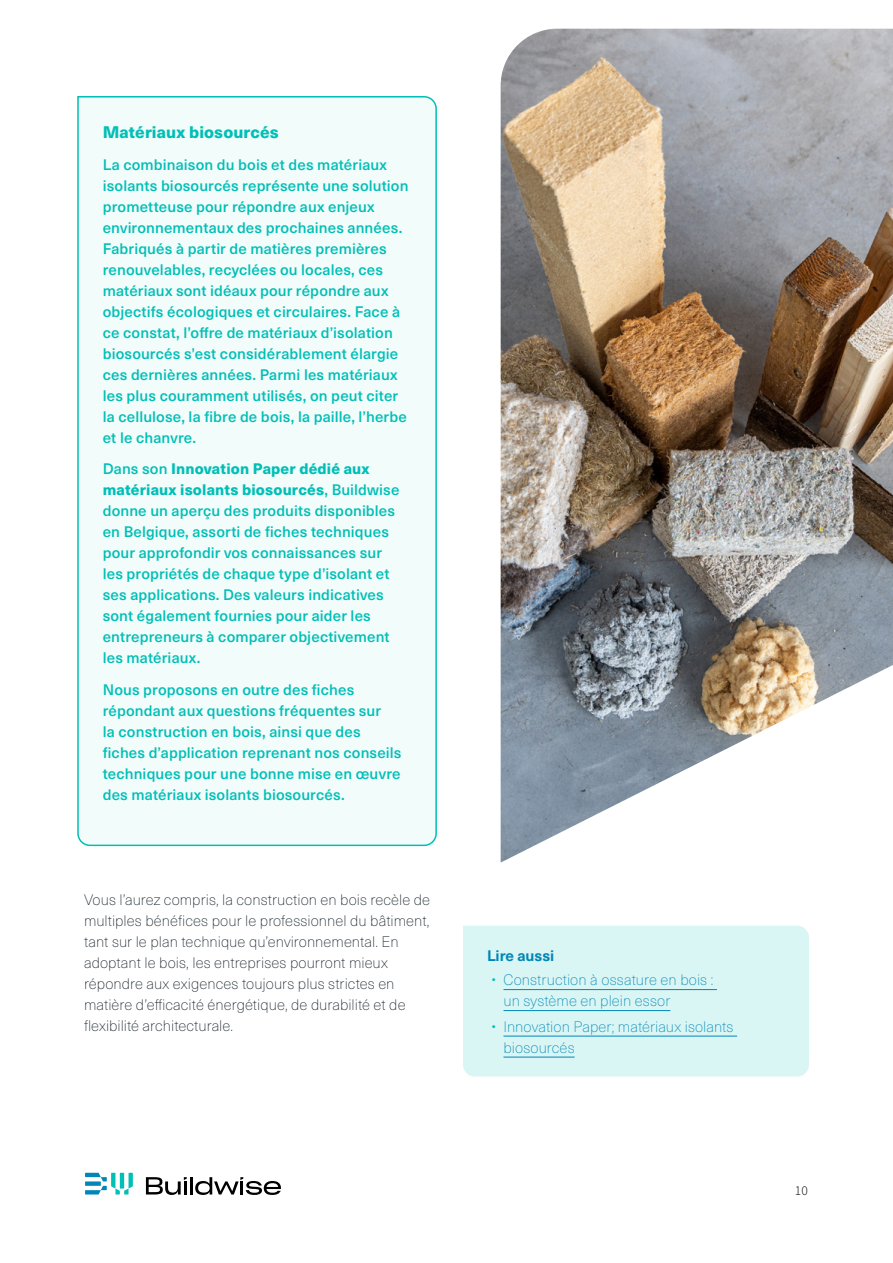
<style>
.page{position:relative;width:893px;height:1263px;background:#fff}
.page>*{position:absolute;margin:0;border:0;box-sizing:border-box;transform-origin:0 0}
.t1{font:800 16.5px "Neue Haas Unica W1 G";letter-spacing:.005em;color:#00bfb6}
.t2{font:500 15px/21px "Neue Haas Unica W1 G";letter-spacing:.01em;color:#00bfb6}
.t3{font:100 15px/21px "Neue Haas Unica W1 G";letter-spacing:.005em;color:#142028}
.t4{font:100 15px/21px "Neue Haas Unica W1 G";letter-spacing:.005em;color:#0087b7}
.t5{font:700 15px "Neue Haas Unica W1 G";color:#0087b7}
.t6{font:13.5px "Source Sans Variable";color:#000}
.s1{font-weight:800}
.s2{color:#00bfb6}
</style>
<div class="page">
<svg style="left:146px;top:1177px;width:41px;height:18px"></svg>
<hr style="left:190px;top:1177px;width:3px;height:17px;background:#000">
<svg style="left:195px;top:1177px;width:86px;height:18px"></svg>
<svg style="left:85px;top:1173px;width:48px;height:21px"></svg>
<hr style="left:120px;top:1173px;width:4px;height:15px;background:#00bfb6">
<div style="left:77px;top:96px;width:360px;height:751px;background:#f2fcfb"></div>
<div style="left:463px;top:926px;width:346px;height:150px;background:#d9f5f4"></div>
<hr style="left:503px;top:989px;width:214px;height:1px;background:#0087b7">
<hr style="left:503px;top:1010px;width:167px;height:1px;background:#0087b7">
<hr style="left:503px;top:1036px;width:234px;height:1px;background:#0087b7">
<hr style="left:503px;top:1057px;width:72px;height:1px;background:#0087b7">
<img style="left:501px;top:29px;width:392px;height:833px">
<p class="t1" style="left:103px;top:119px;width:178px">Matériaux biosourcés</p>
<p class="t2" style="left:103px;top:153px;width:307px">La combinaison du bois et des matériaux isolants biosourcés représente une solution prometteuse pour répondre aux enjeux environnementaux des prochaines années.<br>Fabriqués à partir de matières premières renouvelables, recyclées ou locales, ces matériaux sont idéaux pour répondre aux objectifs écologiques et circulaires. Face à ce constat, l’offre de matériaux d’isolation biosourcés s’est considérablement élargie ces dernières années. Parmi les matériaux les plus couramment utilisés, on peut citer la cellulose, la fibre de bois, la paille, l’herbe et le chanvre.</p>
<p class="t2" style="left:103px;top:457px;width:298px">Dans son <span class="s1">Innovation Paper dédié aux matériaux isolants biosourcés</span>, Buildwise donne un aperçu des produits disponibles en Belgique, assorti de fiches techniques pour approfondir vos connaissances sur les propriétés de chaque type d’isolant et ses applications. Des valeurs indicatives sont également fournies pour aider les entrepreneurs à comparer objectivement les matériaux.</p>
<p class="t2" style="left:103px;top:678px;width:300px">Nous proposons en outre des fiches répondant aux questions fréquentes sur<br>la construction en bois, ainsi que des fiches d’application reprenant nos conseils techniques pour une bonne mise en œuvre des matériaux isolants biosourcés.</p>
<p class="t3" style="left:84px;top:888px;width:347px">Vous l’aurez compris, la construction en bois recèle de multiples bénéfices pour le professionnel du bâtiment, tant sur le plan technique qu’environnemental. En adoptant le bois, les entreprises pourront mieux répondre aux exigences toujours plus strictes en matière d’efficacité énergétique, de durabilité et de flexibilité architecturale.</p>
<p class="t5" style="left:487px;top:944px;width:69px">Lire aussi</p>
<p class="t4" style="left:503px;top:969px;width:211px;text-indent:-12px"><span class="s2">•</span> Construction à ossature en bois : un système en plein essor</p>
<p class="t4" style="left:503px;top:1015px;width:231px;text-indent:-12px"><span class="s2">•</span> Innovation Paper; matériaux isolants biosourcés</p>
<p class="t6" style="left:795px;top:1182px;width:15px">10</p>
</div>
